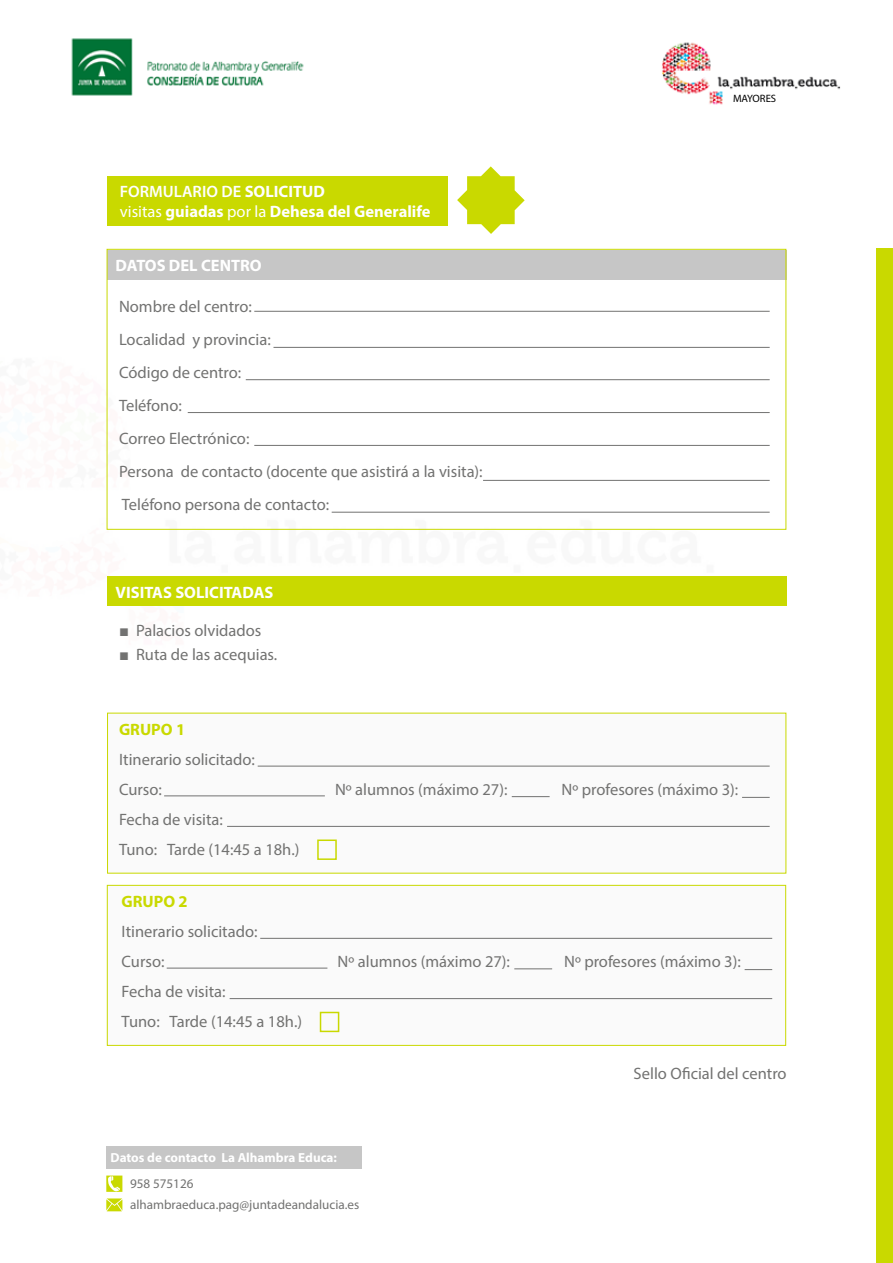
<style>
.page{position:relative;width:893px;height:1263px;background:#fff}
.page>*{position:absolute;margin:0;border:0;box-sizing:border-box;transform-origin:0 0}
.t1{font:16.5px/33px "Myriad Pro";color:#727271}
.t2{font:700 16.5px/19.5px "Myriad Pro";color:#fff}
.t3{font:700 16.5px "Myriad Pro";color:#c9d900}
.t4{font:13.2px/21px "Myriad Pro";color:#727271}
.t5{font:700 13.2px "Myriad Pro";color:#fff}
.t6{font:10.65px "Myriad Pro";letter-spacing:-.005em;color:#000}
.s1{font-weight:600}
.s2{font-weight:400}
.s3{font-family:"Arial"}
</style>
<div class="page">
<img style="left:662px;top:42px;width:179px;height:63px">
<div style="left:107px;top:250px;width:680px;height:29px;background:#c6c6c6"></div>
<hr style="left:254px;top:311px;width:516px;height:1px;background:#727271">
<hr style="left:273px;top:347px;width:497px;height:1px;background:#727271">
<hr style="left:246px;top:379px;width:524px;height:1px;background:#727271">
<hr style="left:254px;top:445px;width:516px;height:1px;background:#727271">
<hr style="left:483px;top:480px;width:287px;height:1px;background:#727271">
<hr style="left:332px;top:512px;width:438px;height:1px;background:#727271">
<hr style="left:188px;top:412px;width:582px;height:1px;background:#727271">
<img style="left:71px;top:38px;width:233px;height:58px">
<div style="left:107px;top:885px;width:679px;height:161px;background:#fafafa;border:1px solid #c9d900"></div>
<div style="left:107px;top:713px;width:679px;height:160px;background:#fafafa"></div>
<div style="left:876px;top:249px;width:17px;height:1014px;background:#c9d900"></div>
<div style="left:107px;top:176px;width:340px;height:49px;background:#c9d900"></div>
<div style="left:107px;top:249px;width:679px;height:281px;border:1px solid #c9d900"></div>
<div style="left:107px;top:576px;width:680px;height:30px;background:#c9d900"></div>
<hr style="left:258px;top:766px;width:512px;height:1px;background:#727271">
<hr style="left:164px;top:795px;width:161px;height:1px;background:#727271">
<hr style="left:227px;top:826px;width:543px;height:1px;background:#727271">
<hr style="left:512px;top:796px;width:38px;height:1px;background:#727271">
<svg style="left:742px;top:797px;width:28px;height:1px"></svg>
<div style="left:317px;top:839px;width:20px;height:21px;background:#fafafa;border:2px solid #c9d900"></div>
<hr style="left:260px;top:938px;width:512px;height:1px;background:#727271">
<hr style="left:167px;top:968px;width:160px;height:1px;background:#727271">
<hr style="left:230px;top:998px;width:542px;height:1px;background:#727271">
<hr style="left:514px;top:968px;width:38px;height:1px;background:#727271">
<svg style="left:745px;top:969px;width:27px;height:1px"></svg>
<div style="left:320px;top:1012px;width:19px;height:20px;background:#fafafa;border:2px solid #c9d900"></div>
<svg style="left:106px;top:1198px;width:16px;height:13px"></svg>
<svg style="left:106px;top:1175px;width:16px;height:17px"></svg>
<div style="left:106px;top:1146px;width:256px;height:22px;background:#c6c6c6"></div>
<svg style="left:457px;top:166px;width:68px;height:68px"></svg>
<p class="t2" style="left:120px;top:181px;width:312px"><span class="s1">FORMULARIO DE</span> SOLICITUD<br><span class="s2">visitas</span> guiadas <span class="s2">por la</span> Dehesa del Generalife</p>
<p class="t2" style="left:116px;top:255px;width:147px">DATOS DEL CENTRO</p>
<p class="t1" style="left:119px;top:290px;width:365px">Nombre del centro:<br>Localidad y provincia:<br>Código de centro:<br>Teléfono:<br>Correo Electrónico:<br>Persona de contacto (docente que asistirá a la visita):<br>Teléfono persona de contacto:</p>
<p class="t2" style="left:116px;top:582px;width:159px">VISITAS SOLICITADAS</p>
<p class="t1" style="left:119px;top:613px;width:144px"><span class="s3">■</span> Palacios olvidados</p>
<p class="t1" style="left:119px;top:637px;width:160px"><span class="s3">■</span> Ruta de las acequias.</p>
<p class="t6" style="left:733px;top:91px;width:45px">MAYORES</p>
<p class="t3" style="left:119px;top:718px;width:68px">GRUPO 1</p>
<p class="t1" style="left:119px;top:744px;width:137px;line-height:30px">Itinerario solicitado:<br>Curso:</p>
<p class="t1" style="left:119px;top:804px;width:182px;line-height:30px">Fecha de visita:<br>Tuno: Tarde (14:45 a 18h.)</p>
<p class="t3" style="left:122px;top:890px;width:68px">GRUPO 2</p>
<p class="t1" style="left:122px;top:916px;width:137px;line-height:30px">Itinerario solicitado:<br>Curso:</p>
<p class="t1" style="left:122px;top:976px;width:182px;line-height:30px">Fecha de visita:<br>Tuno: Tarde (14:45 a 18h.)</p>
<p class="t1" style="left:335px;top:772px;width:174px">Nº alumnos (máximo 27):</p>
<p class="t1" style="left:562px;top:772px;width:178px">Nº profesores (máximo 3):</p>
<p class="t1" style="left:338px;top:944px;width:174px">Nº alumnos (máximo 27):</p>
<p class="t1" style="left:564px;top:944px;width:178px">Nº profesores (máximo 3):</p>
<p class="t1" style="left:634px;top:1057px;width:155px">Sello Oficial del centro</p>
<p class="t5" style="left:111px;top:1149px;width:228px">Datos de contacto La Alhambra Educa:</p>
<p class="t4" style="left:130px;top:1172px;width:231px">958 575126 alhambraeduca.pag@juntadeandalucia.es</p>
</div>
